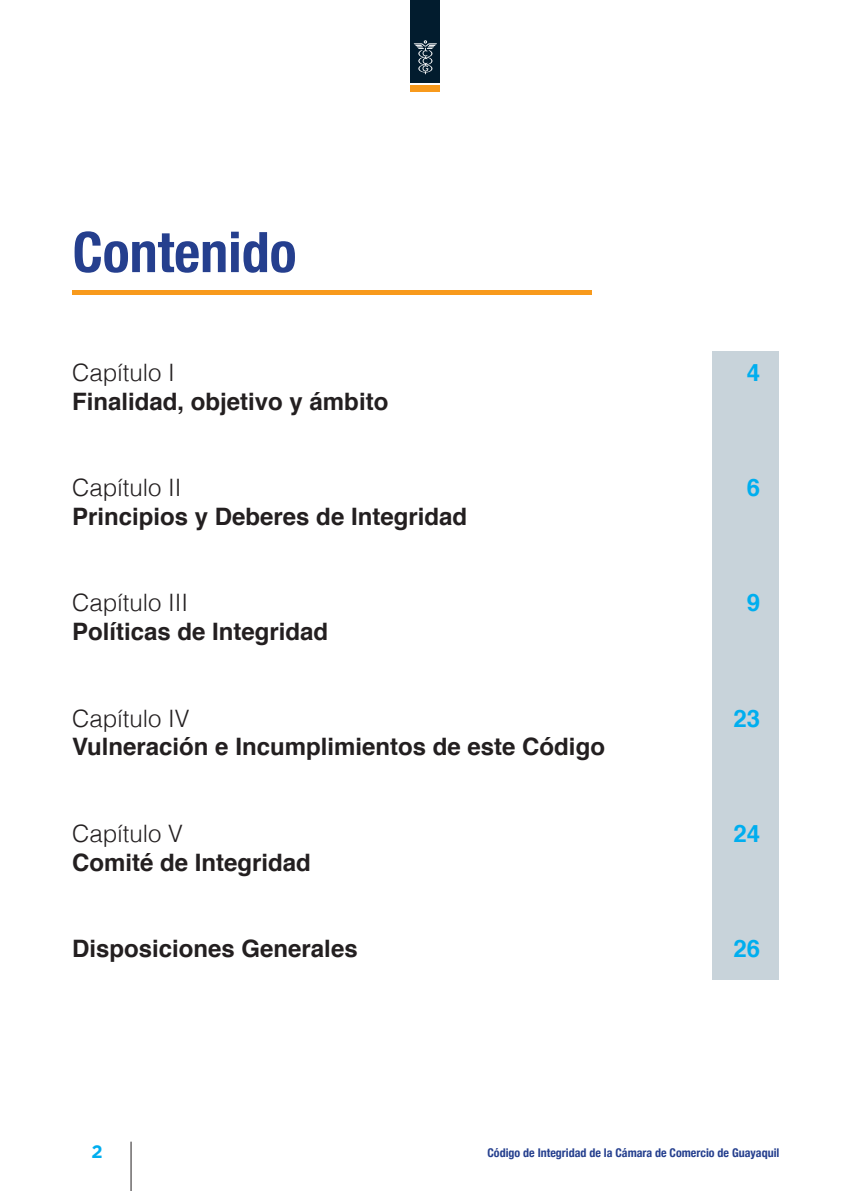
<style>
.page{position:relative;width:851px;height:1191px;background:#fff}
.page>*{position:absolute;margin:0;border:0;box-sizing:border-box;transform-origin:0 0}
.t1{font:700 condensed 56px "Helvetica Neue";color:#253f8e}
.t2{font:700 24px "Helvetica";color:#231f20}
.t3{font:300 24px "Helvetica";color:#231f20}
.t4{font:700 24px "Helvetica";color:#00aeef}
.t5{font:700 18px "Gotham";color:#00aeef}
.t6{font:700 condensed 12px "Helvetica Neue";color:#253f8e}
</style>
<div class="page">
<svg style="left:410px;top:0;width:30px;height:91px;background:#27373e"></svg>
<hr style="left:131px;top:1141px;width:1px;height:50px;background:#231f20">
<div style="left:712px;top:351px;width:66px;height:629px;background:#c8d3da"></div>
<hr style="left:72px;top:290px;width:519px;height:4px;background:#f89a1c">
<h1 class="t1" style="left:73px;top:206px;width:225px">Contenido</h1>
<p class="t3" style="left:72px;top:352px;width:104px">Capítulo I</p>
<p class="t2" style="left:72px;top:382px;width:318px">Finalidad, objetivo y ámbito</p>
<p class="t3" style="left:72px;top:467px;width:111px">Capítulo II</p>
<p class="t2" style="left:72px;top:497px;width:396px">Principios y Deberes de Integridad</p>
<p class="t3" style="left:72px;top:582px;width:118px">Capítulo III</p>
<p class="t2" style="left:72px;top:612px;width:258px">Políticas de Integridad</p>
<p class="t3" style="left:72px;top:697px;width:119px">Capítulo IV</p>
<p class="t2" style="left:72px;top:727px;width:534px">Vulneración e Incumplimientos de este Código</p>
<p class="t3" style="left:72px;top:813px;width:112px">Capítulo V</p>
<p class="t2" style="left:72px;top:843px;width:240px">Comité de Integridad</p>
<p class="t2" style="left:72px;top:929px;width:287px">Disposiciones Generales</p>
<p class="t4" style="left:746px;top:353px;width:15px">4</p>
<p class="t4" style="left:746px;top:468px;width:15px">6</p>
<p class="t4" style="left:746px;top:583px;width:15px">9</p>
<p class="t4" style="left:733px;top:699px;width:28px">23</p>
<p class="t4" style="left:733px;top:814px;width:28px">24</p>
<p class="t4" style="left:733px;top:929px;width:28px">26</p>
<p class="t5" style="left:92px;top:1141px;width:13px">2</p>
<p class="t6" style="left:487px;top:1142px;width:293px">Código de Integridad de la Cámara de Comercio de Guayaquil</p>
</div>
